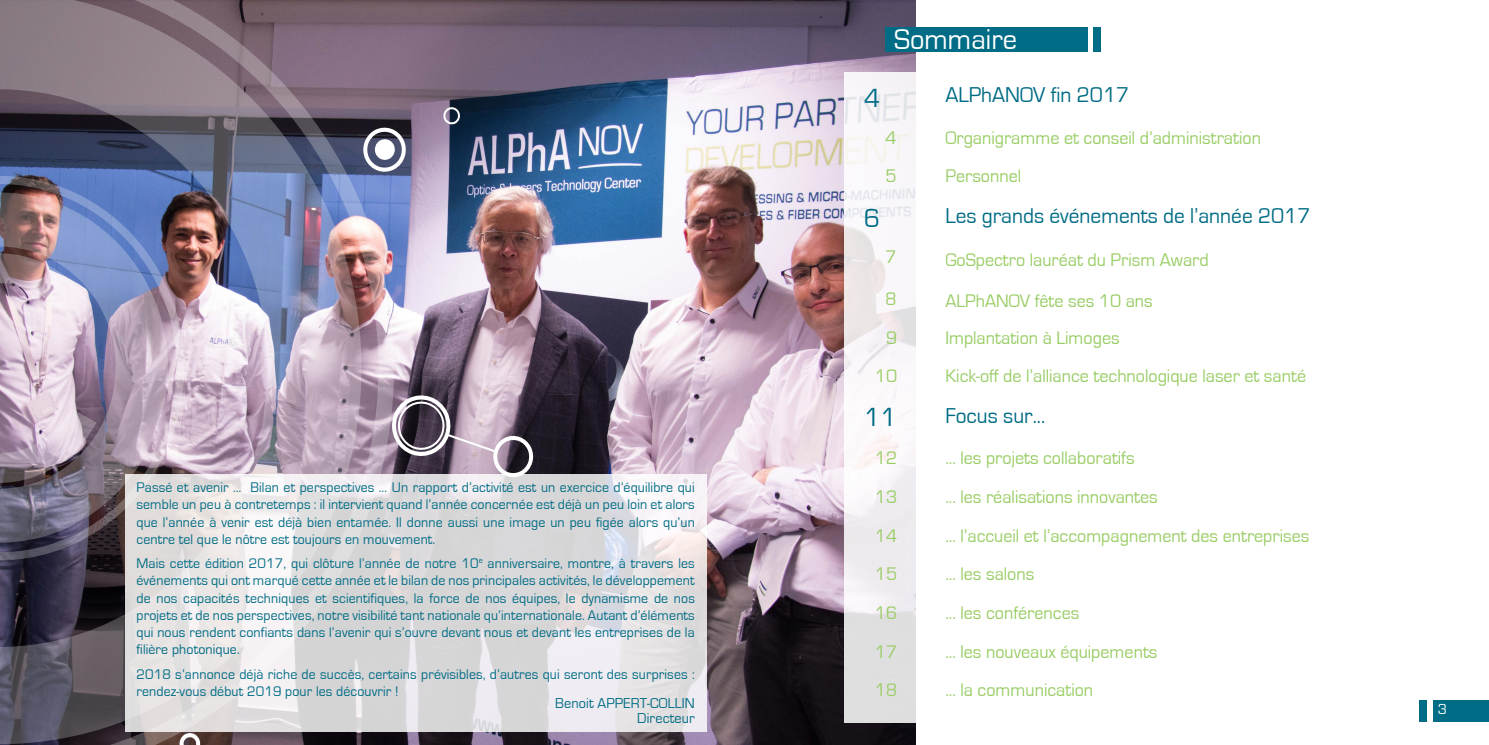
<style>
.page{position:relative;width:1489px;height:745px;background:#fff}
.page>*{position:absolute;margin:0;border:0;box-sizing:border-box;transform-origin:0 0}
.t1{font:29.5px "Eurostile";color:#fff}
.t2{font:27px "Eurostile";color:#006c85}
.t3{font:22.12px "Eurostile";color:#006c85}
.t4{font:18.75px "Eurostile";color:#99cd65}
.t5{font:15px "Eurostile";color:#fff}
.t6{font:14.75px/15px "Eurostile";letter-spacing:.01em;color:#006c85;text-align:right}
.t7{font:14.38px/17.2px "Eurostile";letter-spacing:.01em;color:#006c85;text-align:justify}
</style>
<div class="page">
<div style="left:1432px;top:699px;width:56px;height:21px;background:#006c85"></div>
<div style="left:1418px;top:699px;width:8px;height:21px;background:#006c85"></div>
<img style="left:394px;top:0;width:521px;height:744px">
<div style="left:843px;top:72px;width:555px;height:650px;background:#fff"></div>
<div style="left:885px;top:27px;width:202px;height:24px;background:#006c85"></div>
<img style="left:0;top:0;width:394px;height:744px">
<img style="left:0;top:176px;width:184px;height:384px">
<img style="left:0;top:192px;width:168px;height:350px">
<img style="left:0;top:253px;width:92px;height:69px">
<svg style="left:0;top:408px;width:96px;height:74px;background:#a795a5"></svg>
<svg style="left:356px;top:120px;width:57px;height:59px"></svg>
<svg style="left:440px;top:104px;width:23px;height:23px"></svg>
<svg style="left:382px;top:385px;width:158px;height:88px;background:#887987"></svg>
<svg style="left:176px;top:731px;width:28px;height:13px"></svg>
<svg style="left:126px;top:473px;width:581px;height:258px;background:#e1dfe0"></svg>
<div style="left:1092px;top:27px;width:8px;height:24px;background:#006c85"></div>
<p class="t7" style="left:136px;top:478px;width:560px">Passé et avenir … Bilan et perspectives … Un rapport d’activité est un exercice d’équilibre qui semble un peu à contretemps : il intervient quand l’année concernée est déjà un peu loin et alors que l’année à venir est déjà bien entamée. Il donne aussi une image un peu figée alors qu’un centre tel que le nôtre est toujours en mouvement.</p>
<p class="t7" style="left:136px;top:554px;width:560px">Mais cette édition 2017, qui clôture l’année de notre 10<sup>e</sup> anniversaire, montre, à travers les événements qui ont marqué cette année et le bilan de nos principales activités, le développement de nos capacités techniques et scientifiques, la force de nos équipes, le dynamisme de nos projets et de nos perspectives, notre visibilité tant nationale qu’internationale. Autant d’éléments qui nous rendent confiants dans l’avenir qui s’ouvre devant nous et devant les entreprises de la filière photonique.</p>
<p class="t7" style="left:136px;top:665px;width:559px">2018 s’annonce déjà riche de succès, certains prévisibles, d’autres qui seront des surprises : rendez-vous début 2019 pour les découvrir !</p>
<p class="t6" style="left:555px;top:695px;width:141px">Benoit APPERT-COLLIN<br>Directeur</p>
<p class="t1" style="left:894px;top:24px;width:124px">Sommaire</p>
<p class="t2" style="left:864px;top:84px;width:17px">4</p>
<p class="t3" style="left:945px;top:83px;width:185px">ALPhANOV fin 2017</p>
<p class="t4" style="left:885px;top:127px;width:13px">4</p>
<p class="t4" style="left:945px;top:127px;width:317px">Organigramme et conseil d’administration</p>
<p class="t4" style="left:885px;top:166px;width:13px">5</p>
<p class="t4" style="left:945px;top:166px;width:77px">Personnel</p>
<p class="t2" style="left:864px;top:203px;width:17px">6</p>
<p class="t3" style="left:945px;top:204px;width:366px">Les grands événements de l’année 2017</p>
<p class="t4" style="left:885px;top:246px;width:13px">7</p>
<p class="t4" style="left:945px;top:250px;width:265px">GoSpectro lauréat du Prism Award</p>
<p class="t4" style="left:885px;top:288px;width:13px">8</p>
<p class="t4" style="left:945px;top:291px;width:209px">ALPhANOV fête ses 10 ans</p>
<p class="t4" style="left:886px;top:327px;width:13px">9</p>
<p class="t4" style="left:945px;top:327px;width:176px">Implantation à Limoges</p>
<p class="t4" style="left:874px;top:365px;width:24px">10</p>
<p class="t4" style="left:945px;top:365px;width:362px">Kick-off de l’alliance technologique laser et santé</p>
<p class="t2" style="left:864px;top:402px;width:34px">11</p>
<p class="t3" style="left:945px;top:403px;width:101px">Focus sur...</p>
<p class="t4" style="left:874px;top:448px;width:24px">12</p>
<p class="t4" style="left:945px;top:448px;width:191px">... les projets collaboratifs</p>
<p class="t4" style="left:874px;top:486px;width:24px">13</p>
<p class="t4" style="left:945px;top:486px;width:214px">... les réalisations innovantes</p>
<p class="t4" style="left:874px;top:525px;width:24px">14</p>
<p class="t4" style="left:945px;top:525px;width:365px">... l’accueil et l’accompagnement des entreprises</p>
<p class="t4" style="left:874px;top:563px;width:24px">15</p>
<p class="t4" style="left:945px;top:563px;width:90px">... les salons</p>
<p class="t4" style="left:874px;top:602px;width:24px">16</p>
<p class="t4" style="left:945px;top:602px;width:135px">... les conférences</p>
<p class="t4" style="left:874px;top:641px;width:24px">17</p>
<p class="t4" style="left:945px;top:641px;width:214px">... les nouveaux équipements</p>
<p class="t4" style="left:874px;top:679px;width:24px">18</p>
<p class="t4" style="left:945px;top:679px;width:149px">... la communication</p>
<p class="t5" style="left:1437px;top:701px;width:11px">3</p>
</div>
